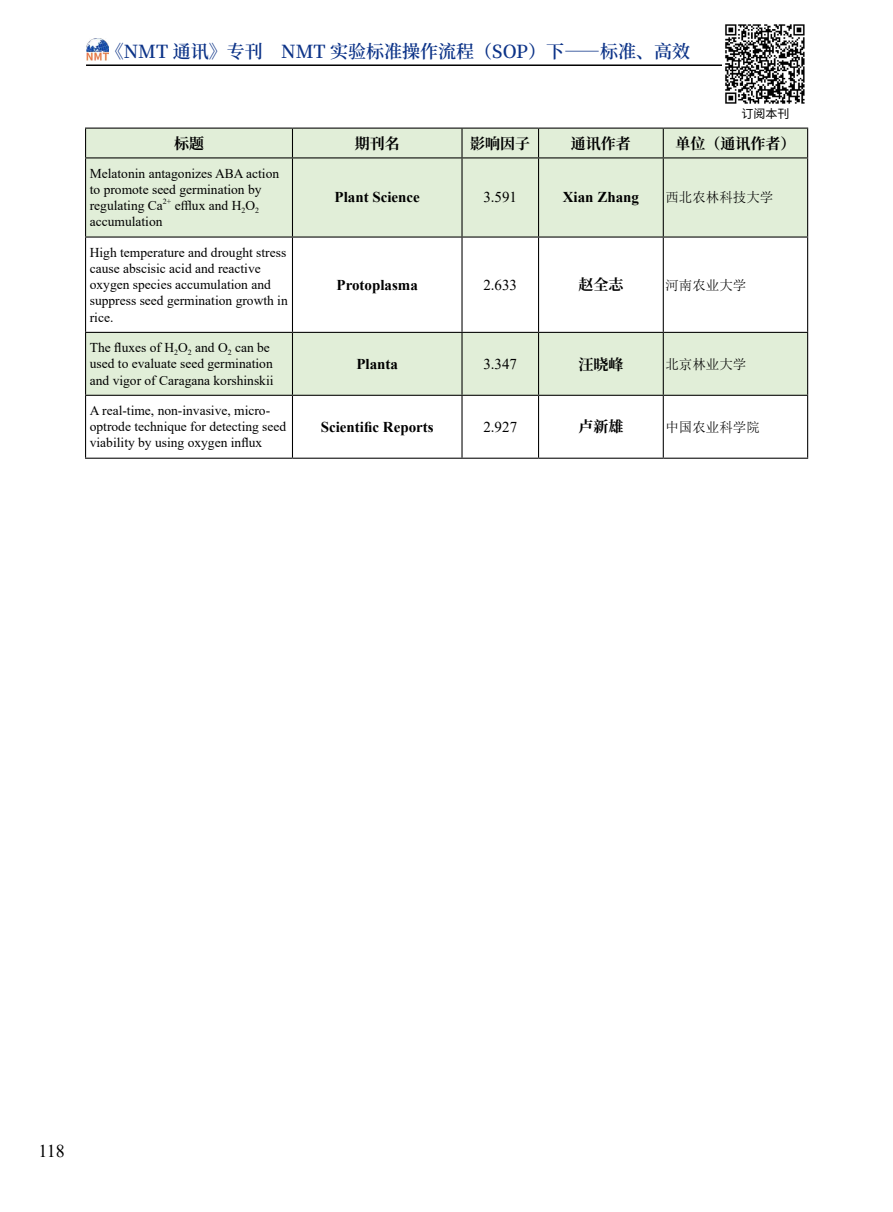
<style>
.page{position:relative;width:893px;height:1212px;background:#fff}
.page>*{position:absolute;margin:0;border:0;box-sizing:border-box;transform-origin:0 0}
.t1{font:600 18px "Source Han Serif CN";color:#0c3388}
.t2{font:18px "Times New Roman";color:#000}
.t3{font:700 15px "Times New Roman";color:#000}
.t4{font:700 15px "Source Han Serif CN";color:#000}
.t5{font:15px "Times New Roman";color:#000}
.t6{font:13.5px/16.2px "Times New Roman";color:#000}
.t7{font:13.5px "Sim Sun";color:#000}
.t8{font:12px "Noto Sans Hans";color:#000}
.t9{font:7.8px "Times New Roman";color:#000}
</style>
<div class="page">
<hr style="left:86px;top:64px;width:722px;height:2px;background:#000">
<img style="left:86px;top:38px;width:22px;height:22px">
<img style="left:723px;top:24px;width:85px;height:80px">
<svg style="left:86px;top:129px;width:721px;height:266px;fill:#e1eed8"></svg>
<hr style="left:85px;top:128px;width:207px;height:1px;background:#000">
<svg style="left:85px;top:129px;width:1px;height:28px"></svg>
<hr style="left:292px;top:128px;width:170px;height:1px;background:#000">
<svg style="left:292px;top:129px;width:1px;height:28px"></svg>
<hr style="left:462px;top:128px;width:77px;height:1px;background:#000">
<hr style="left:461px;top:129px;width:2px;height:28px;background:#000">
<hr style="left:539px;top:128px;width:124px;height:1px;background:#000">
<svg style="left:538px;top:129px;width:1px;height:28px"></svg>
<hr style="left:663px;top:128px;width:145px;height:1px;background:#000">
<svg style="left:663px;top:129px;width:1px;height:28px"></svg>
<svg style="left:807px;top:129px;width:1px;height:28px"></svg>
<hr style="left:85px;top:157px;width:207px;height:1px;background:#000">
<hr style="left:85px;top:158px;width:1px;height:78px;background:#000">
<hr style="left:292px;top:157px;width:170px;height:1px;background:#000">
<hr style="left:292px;top:158px;width:1px;height:78px;background:#000">
<hr style="left:462px;top:157px;width:77px;height:1px;background:#000">
<hr style="left:461px;top:158px;width:2px;height:78px;background:#000">
<hr style="left:539px;top:157px;width:124px;height:1px;background:#000">
<hr style="left:538px;top:158px;width:1px;height:78px;background:#000">
<hr style="left:663px;top:157px;width:145px;height:1px;background:#000">
<hr style="left:663px;top:158px;width:1px;height:78px;background:#000">
<hr style="left:807px;top:158px;width:1px;height:78px;background:#000">
<hr style="left:85px;top:236px;width:207px;height:2px;background:#000">
<hr style="left:85px;top:238px;width:1px;height:94px;background:#000">
<hr style="left:292px;top:236px;width:170px;height:2px;background:#000">
<hr style="left:292px;top:238px;width:1px;height:94px;background:#000">
<hr style="left:462px;top:236px;width:77px;height:2px;background:#000">
<hr style="left:461px;top:238px;width:2px;height:94px;background:#000">
<hr style="left:539px;top:236px;width:124px;height:2px;background:#000">
<hr style="left:538px;top:238px;width:1px;height:94px;background:#000">
<hr style="left:663px;top:236px;width:145px;height:2px;background:#000">
<hr style="left:663px;top:238px;width:1px;height:94px;background:#000">
<hr style="left:807px;top:238px;width:1px;height:94px;background:#000">
<hr style="left:85px;top:332px;width:207px;height:1px;background:#000">
<hr style="left:85px;top:333px;width:1px;height:62px;background:#000">
<hr style="left:292px;top:332px;width:170px;height:1px;background:#000">
<hr style="left:292px;top:333px;width:1px;height:62px;background:#000">
<hr style="left:462px;top:332px;width:77px;height:1px;background:#000">
<hr style="left:461px;top:333px;width:2px;height:62px;background:#000">
<hr style="left:539px;top:332px;width:124px;height:1px;background:#000">
<hr style="left:538px;top:333px;width:1px;height:62px;background:#000">
<hr style="left:663px;top:332px;width:145px;height:1px;background:#000">
<hr style="left:663px;top:333px;width:1px;height:62px;background:#000">
<hr style="left:807px;top:333px;width:1px;height:62px;background:#000">
<hr style="left:85px;top:395px;width:207px;height:1px;background:#000">
<hr style="left:85px;top:396px;width:1px;height:62px;background:#000">
<hr style="left:292px;top:395px;width:170px;height:1px;background:#000">
<hr style="left:292px;top:396px;width:1px;height:62px;background:#000">
<hr style="left:462px;top:395px;width:77px;height:1px;background:#000">
<hr style="left:461px;top:396px;width:2px;height:62px;background:#000">
<hr style="left:539px;top:395px;width:124px;height:1px;background:#000">
<hr style="left:538px;top:396px;width:1px;height:62px;background:#000">
<hr style="left:663px;top:395px;width:145px;height:1px;background:#000">
<hr style="left:663px;top:396px;width:1px;height:62px;background:#000">
<hr style="left:807px;top:396px;width:1px;height:62px;background:#000">
<hr style="left:85px;top:458px;width:207px;height:1px;background:#000">
<hr style="left:292px;top:458px;width:170px;height:1px;background:#000">
<hr style="left:462px;top:458px;width:77px;height:1px;background:#000">
<hr style="left:539px;top:458px;width:124px;height:1px;background:#000">
<hr style="left:663px;top:458px;width:145px;height:1px;background:#000">
<hr style="left:892px;top:128px;width:1px;height:37px;background:#0c3388">
<h1 class="t1" style="left:106px;top:41px;width:586px">《NMT 通讯》专刊 NMT 实验标准操作流程（SOP）下——标准、高效</h1>
<p class="t8" style="left:741px;top:106px;width:49px">订阅本刊</p>
<p class="t4" style="left:174px;top:135px;width:32px">标题</p>
<p class="t4" style="left:355px;top:135px;width:46px">期刊名</p>
<p class="t4" style="left:470px;top:135px;width:61px">影响因子</p>
<p class="t4" style="left:571px;top:135px;width:61px">通讯作者</p>
<p class="t4" style="left:675px;top:135px;width:122px">单位（通讯作者）</p>
<p class="t6" style="left:90px;top:165px;width:191px">Melatonin antagonizes ABA action to promote seed germination by regulating Ca</p>
<p class="t3" style="left:335px;top:187px;width:87px">Plant Science</p>
<p class="t5" style="left:483px;top:187px;width:35px">3.591</p>
<p class="t3" style="left:563px;top:187px;width:78px">Xian Zhang</p>
<p class="t7" style="left:665px;top:191px;width:109px">西北农林科技大学</p>
<p class="t9" style="left:163px;top:196px;width:10px">2+</p>
<p class="t6" style="left:175px;top:197px;width:86px">efflux and H<sub>2</sub>O<sub>2</sub></p>
<p class="t6" style="left:90px;top:213px;width:74px">accumulation</p>
<p class="t6" style="left:90px;top:244px;width:199px">High temperature and drought stress cause abscisic acid and reactive oxygen species accumulation and suppress seed germination growth in rice.</p>
<p class="t6" style="left:90px;top:339px;width:185px">The fluxes of H<sub>2</sub>O<sub>2</sub> and O<sub>2</sub> can be used to evaluate seed germination and vigor of Caragana korshinskii</p>
<p class="t6" style="left:90px;top:402px;width:198px">A real-time, non-invasive, micro&shy;optrode technique for detecting seed viability by using oxygen influx</p>
<p class="t3" style="left:337px;top:274px;width:83px">Protoplasma</p>
<p class="t5" style="left:483px;top:274px;width:35px">2.633</p>
<p class="t4" style="left:578px;top:276px;width:46px">赵全志</p>
<p class="t7" style="left:665px;top:278px;width:82px">河南农业大学</p>
<p class="t3" style="left:356px;top:353px;width:43px">Planta</p>
<p class="t5" style="left:483px;top:353px;width:35px">3.347</p>
<p class="t4" style="left:578px;top:356px;width:46px">汪晓峰</p>
<p class="t7" style="left:665px;top:357px;width:82px">北京林业大学</p>
<p class="t3" style="left:321px;top:416px;width:114px">Scientific Reports</p>
<p class="t5" style="left:483px;top:416px;width:35px">2.927</p>
<p class="t4" style="left:578px;top:418px;width:46px">卢新雄</p>
<p class="t7" style="left:665px;top:420px;width:96px">中国农业科学院</p>
<h1 class="t2" style="left:38px;top:1138px;width:28px">118</h1>
</div>
